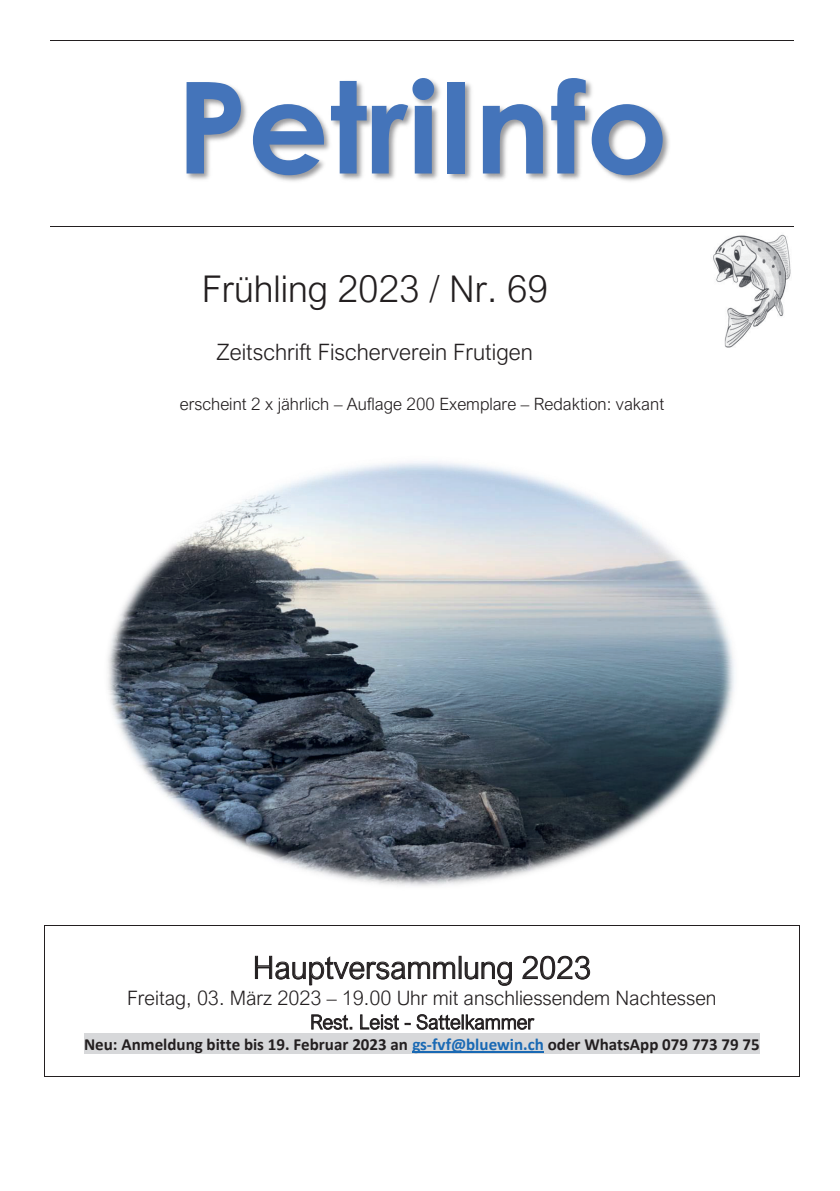
<style>
.page{position:relative;width:840px;height:1191px;background:#fff}
.page>*{position:absolute;margin:0;border:0;box-sizing:border-box;transform-origin:0 0}
.t1{font:700 127.2px "Century Gothic";color:#4474ba}
.t2{font:300 36.8px "Arial Nova";color:#231f20}
.t3{font:300 31px "Arial Nova";color:#231f20}
.t4{font:300 22.6px "Arial Nova";color:#231f20}
.t5{font:300 19.8px/24px "Arial Nova";color:#231f20;text-align:center}
.t6{font:700 17px "Calibri";color:#231f20}
.t7{font:300 17px "Arial Nova";color:#231f20}
.s1{color:#1969b4}
</style>
<div class="page">
<img style="left:187px;top:79px;width:482px;height:103px">
<hr style="left:50px;top:40px;width:743px;height:1px;background:#231f20">
<hr style="left:50px;top:226px;width:743px;height:1px;background:#231f20">
<hr style="left:44px;top:925px;width:755px;height:1px;background:#231f20">
<svg style="left:44px;top:926px;width:1px;height:22px"></svg>
<svg style="left:799px;top:925px;width:1px;height:23px"></svg>
<hr style="left:44px;top:948px;width:1px;height:37px;background:#231f20">
<hr style="left:799px;top:948px;width:1px;height:37px;background:#231f20">
<div style="left:84px;top:1033px;width:675px;height:21px;background:#d7d8da"></div>
<hr style="left:412px;top:1051px;width:131px;height:1px;background:#1969b4">
<hr style="left:44px;top:1076px;width:755px;height:1px;background:#231f20">
<svg style="left:44px;top:985px;width:1px;height:91px"></svg>
<svg style="left:799px;top:985px;width:1px;height:92px"></svg>
<img style="left:107px;top:461px;width:628px;height:425px">
<img style="left:713px;top:234px;width:78px;height:113px">
<h1 class="t1" style="left:176px;top:31px;width:493px">PetriInfo</h1>
<h2 class="t2" style="left:202px;top:268px;width:347px">Frühling 2023 / Nr. 69</h2>
<p class="t4" style="left:216px;top:340px;width:317px">Zeitschrift Fischerverein Frutigen</p>
<p class="t7" style="left:180px;top:394px;width:486px">erscheint 2 x jährlich – Auflage 200 Exemplare – Redaktion: vakant</p>
<h3 class="t3" style="left:253px;top:950px;width:340px">Hauptversammlung 2023</h3>
<p class="t5" style="left:127px;top:986px;width:590px">Freitag, 03. März 2023 – 19.00 Uhr mit anschliessendem Nachtessen<br>Rest. Leist - Sattelkammer</p>
<p class="t6" style="left:84px;top:1032px;width:676px">Neu: Anmeldung bitte bis 19. Februar 2023 an <span class="s1">gs-fvf@bluewin.ch</span> oder WhatsApp 079 773 79 75</p>
</div>
